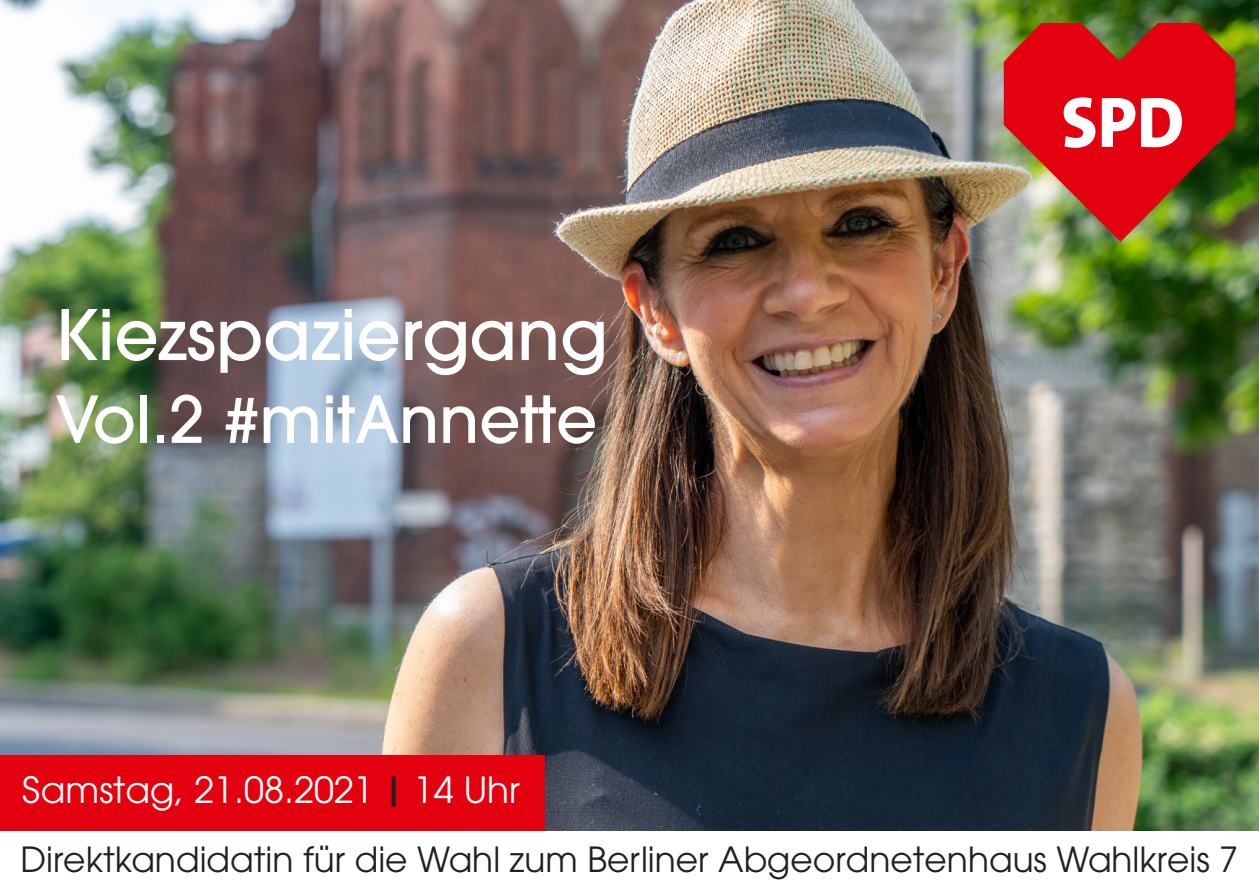
<style>
.page{position:relative;width:1259px;height:893px;background:#fff}
.page>*{position:absolute;margin:0;border:0;box-sizing:border-box;transform-origin:0 0}
.t1{font:800 72px "SPD The Sans";color:#fff}
.t2{font:500 69px "ITC Avant Garde Pro";color:#fff}
.t3{font:500 64.2px "ITC Avant Garde Pro";color:#fff}
.t4{font:36px "ITC Avant Garde Pro";color:#fff}
.t5{font:34.5px "ITC Avant Garde Pro";color:#231f20}
.s1{font-weight:500;color:#231f20}
</style>
<div class="page">
<img style="left:0;top:0;width:1259px;height:831px">
<img style="left:1003px;top:23px;width:232px;height:219px">
<div style="left:0;top:756px;width:544px;height:75px;background:#e3000f"></div>
<h2 class="t2" style="left:55px;top:291px;width:554px">Kiezspaziergang</h2>
<h3 class="t3" style="left:55px;top:378px;width:543px">Vol.2 #mitAnnette</h3>
<p class="t4" style="left:22px;top:767px;width:499px">Samstag, 21.08.2021 <span class="s1">|</span> 14 Uhr</p>
<h1 class="t1" style="left:1061px;top:76px;width:124px">SPD</h1>
<p class="t5" style="left:21px;top:838px;width:1219px">Direktkandidatin für die Wahl zum Berliner Abgeordnetenhaus Wahlkreis 7</p>
</div>
